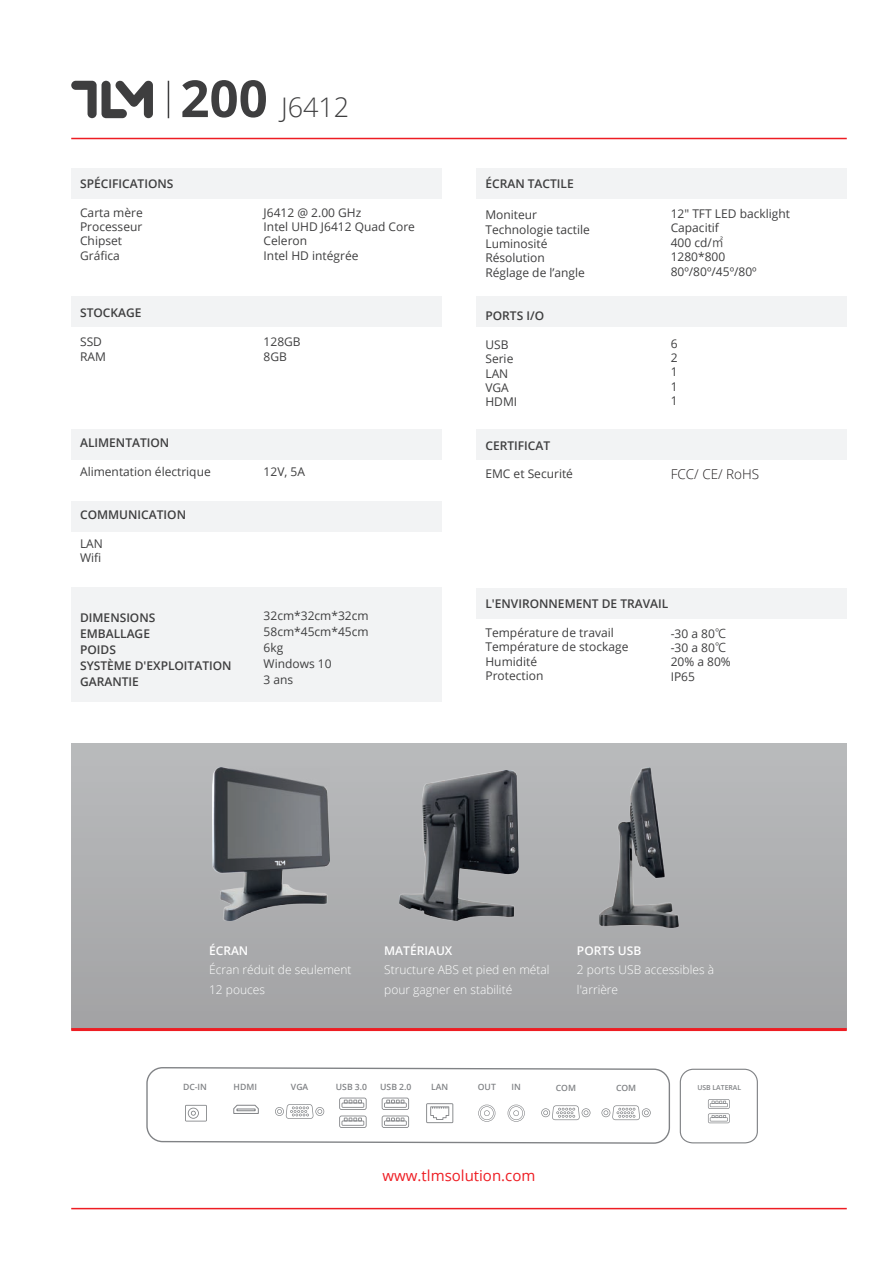
<style>
.page{position:relative;width:893px;height:1263px;background:#fff}
.page>*{position:absolute;margin:0;border:0;box-sizing:border-box;transform-origin:0 0}
.t1{font:300 27px "Open Sans";color:#3e3e3f}
.t2{font:15px "Open Sans";color:#ee1d23}
.t3{font:300 13.5px "Open Sans";color:#231f20}
.t4{font:12px/14.4px "Open Sans";color:#3e3e3f}
.t5{font:600 12px/16.2px "Open Sans";color:#3e3e3f}
.t6{font:300 12px/19.5px "Open Sans";color:#fff}
.t7{font:600 12px "Open Sans";color:#fff}
.t8{font:600 8.55px "Open Sans";color:#808285}
.t9{font:600 6.9px "Open Sans";color:#808285}
.s1{font-weight:700;font-size:51px}
.s2{font-family:"Koz Go Pr 6 N"}
</style>
<div class="page">
<div style="left:71px;top:501px;width:370px;height:30px;background:#f2f3f4"></div>
<hr style="left:71px;top:138px;width:776px;height:1px;background:#ee1d23">
<div style="left:71px;top:168px;width:370px;height:31px;background:#f2f3f4"></div>
<div style="left:71px;top:296px;width:370px;height:31px;background:#f2f3f4"></div>
<div style="left:71px;top:429px;width:370px;height:31px;background:#f2f3f4"></div>
<div style="left:71px;top:588px;width:370px;height:114px;background:#f2f3f4"></div>
<div style="left:477px;top:168px;width:370px;height:31px;background:#f2f3f4"></div>
<div style="left:477px;top:296px;width:370px;height:31px;background:#f2f3f4"></div>
<div style="left:477px;top:429px;width:370px;height:31px;background:#f2f3f4"></div>
<div style="left:477px;top:588px;width:370px;height:31px;background:#f2f3f4"></div>
<hr style="left:71px;top:1208px;width:776px;height:1px;background:#ee1d23">
<div style="left:71px;top:743px;width:776px;height:286px;background:linear-gradient(to right,#acadae,#acadaf)"></div>
<hr style="left:71px;top:1028px;width:776px;height:3px;background:#ee1d23">
<img style="left:399px;top:770px;width:120px;height:151px">
<img style="left:599px;top:768px;width:80px;height:160px">
<svg style="left:680px;top:1069px;width:78px;height:74px"></svg>
<svg style="left:146px;top:1067px;width:524px;height:77px"></svg>
<hr style="left:168px;top:81px;width:1px;height:37px;background:#3e3e3f">
<svg style="left:71px;top:80px;width:82px;height:38px"></svg>
<img style="left:212px;top:768px;width:117px;height:153px">
<h1 class="t1" style="left:180px;top:89px;width:170px"><span class="s1">200</span> J6412</h1>
<p class="t5" style="left:80px;top:175px;width:95px">SPÉCIFICATIONS</p>
<p class="t4" style="left:80px;top:205px;width:64px">Carta mère<br>Processeur<br>Chipset<br>Gráfica</p>
<p class="t5" style="left:80px;top:305px;width:63px">STOCKAGE</p>
<p class="t4" style="left:80px;top:334px;width:27px">SSD<br>RAM</p>
<p class="t4" style="left:264px;top:205px;width:153px">J6412 @ 2.00 GHz<br>Intel UHD J6412 Quad Core<br>Celeron<br>Intel HD intégrée</p>
<p class="t4" style="left:264px;top:334px;width:39px">128GB<br>8GB</p>
<p class="t5" style="left:80px;top:434px;width:91px">ALIMENTATION</p>
<p class="t4" style="left:80px;top:464px;width:132px">Alimentation électrique</p>
<p class="t5" style="left:80px;top:506px;width:107px">COMMUNICATION</p>
<p class="t4" style="left:80px;top:536px;width:24px">LAN<br>Wifi</p>
<p class="t5" style="left:80px;top:609px;width:153px">DIMENSIONS<br>EMBALLAGE<br>POIDS<br>SYSTÈME D'EXPLOITATION<br>GARANTIE</p>
<p class="t4" style="left:264px;top:464px;width:43px">12V, 5A</p>
<p class="t4" style="left:264px;top:607px;width:107px;line-height:16.2px">32cm*32cm*32cm<br>58cm*45cm*45cm<br>6kg<br>Windows 10<br>3 ans</p>
<p class="t5" style="left:485px;top:175px;width:90px">ÉCRAN TACTILE</p>
<p class="t4" style="left:485px;top:207px;width:106px">Moniteur<br>Technologie tactile<br>Luminosité<br>Résolution<br>Réglage de l’angle</p>
<p class="t5" style="left:485px;top:307px;width:60px">PORTS I/O</p>
<p class="t4" style="left:485px;top:337px;width:33px">USB<br>Serie<br>LAN<br>VGA<br>HDMI</p>
<p class="t5" style="left:485px;top:437px;width:66px">CERTIFICAT</p>
<p class="t4" style="left:485px;top:466px;width:89px">EMC et Securité</p>
<p class="t4" style="left:671px;top:206px;width:121px">12" TFT LED backlight<br>Capacitif<br>400 cd/<span class="s2">㎡<br></span>1280*800<br>80º/80º/45º/80º</p>
<p class="t4" style="left:671px;top:336px;width:8px;text-align:justify">6<br>2<br>1<br>1<br>1</p>
<p class="t3" style="left:671px;top:465px;width:90px">FCC/ CE/ RoHS</p>
<p class="t5" style="left:485px;top:595px;width:184px">L'ENVIRONNEMENT DE TRAVAIL</p>
<p class="t4" style="left:485px;top:625px;width:144px">Température de travail<br>Température de stockage<br>Humidité<br>Protection</p>
<p class="t4" style="left:671px;top:626px;width:62px">-30 a 80<span class="s2">℃ </span>-30 a 80<span class="s2">℃<br></span>20% a 80%<br>IP65</p>
<p class="t7" style="left:209px;top:942px;width:41px">ÉCRAN</p>
<p class="t6" style="left:209px;top:960px;width:144px">Écran réduit de seulement<br>12 pouces</p>
<p class="t7" style="left:384px;top:942px;width:70px">MATÉRIAUX</p>
<p class="t6" style="left:384px;top:960px;width:167px">Structure ABS et pied en métal pour gagner en stabilité</p>
<p class="t7" style="left:577px;top:942px;width:66px">PORTS USB</p>
<p class="t6" style="left:577px;top:960px;width:139px">2 ports USB accessibles à l'arrière</p>
<p class="t8" style="left:183px;top:1081px;width:25px">DC-IN</p>
<p class="t8" style="left:234px;top:1081px;width:25px">HDMI</p>
<p class="t8" style="left:291px;top:1081px;width:19px">VGA</p>
<p class="t8" style="left:336px;top:1081px;width:33px">USB 3.0</p>
<p class="t8" style="left:380px;top:1081px;width:33px">USB 2.0</p>
<p class="t8" style="left:431px;top:1081px;width:19px">LAN</p>
<p class="t8" style="left:478px;top:1081px;width:20px">OUT</p>
<p class="t8" style="left:511px;top:1081px;width:11px">IN</p>
<p class="t8" style="left:556px;top:1082px;width:22px">COM</p>
<p class="t8" style="left:616px;top:1082px;width:22px">COM</p>
<p class="t9" style="left:697px;top:1082px;width:45px">USB LATERAL</p>
<p class="t2" style="left:383px;top:1165px;width:154px">www.tlmsolution.com</p>
</div>
